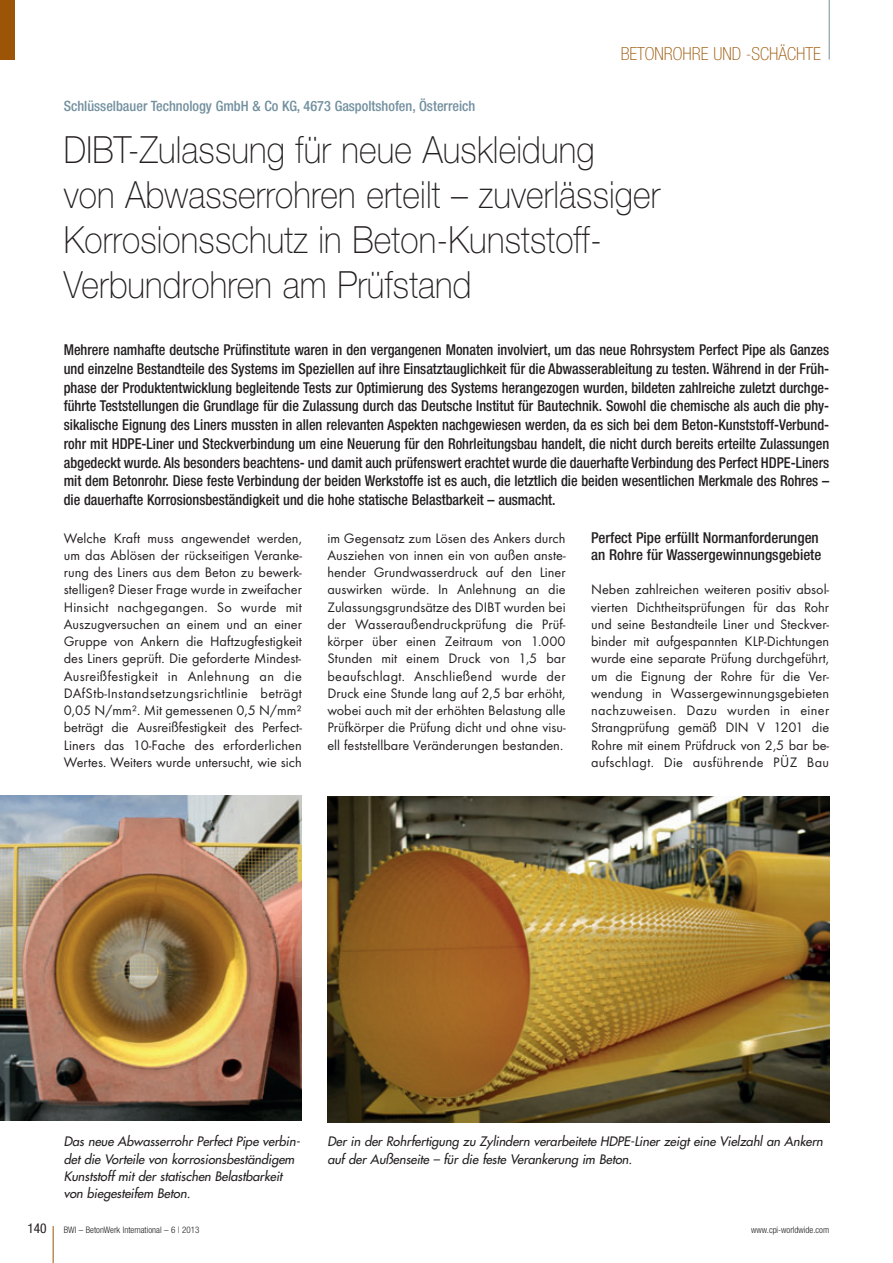
<style>
.page{position:relative;width:893px;height:1263px;background:#fff}
.page>*{position:absolute;margin:0;border:0;box-sizing:border-box;transform-origin:0 0}
.t1{font:100 37.5px/45px "Helvetica Neue";letter-spacing:.005em;color:#231f20;scale:.9 1}
.t2{font:100 condensed 18px "Helvetica Neue";color:#9c5506}
.t3{font:500 condensed 15px/18.8px "Helvetica Neue";color:#231f20;text-align:justify;scale:.95 1}
.t4{font:500 condensed 15px/17.2px "Helvetica Neue";color:#231f20}
.t5{font:14.25px/17.2px "Futura T";color:#231f20;text-align:justify}
.t6{font:500 condensed 14.25px "Helvetica Neue";color:#73909f}
.t7{font:condensed 13.5px "Helvetica Neue";color:#231f20}
.t8{font:italic 12.75px/17.2px "Futura";letter-spacing:-.005em;color:#231f20}
.t9{font:300 condensed 9px "Helvetica Neue";color:#231f20}
</style>
<div class="page">
<hr style="left:53px;top:1226px;width:1px;height:37px;background:#9c5506">
<hr style="left:829px;top:0;width:1px;height:60px;background:#73909f">
<div style="left:0;top:0;width:15px;height:60px;background:#9c5506"></div>
<img style="left:327px;top:797px;width:502px;height:325px">
<img style="left:0;top:795px;width:302px;height:326px">
<p class="t6" style="left:64px;top:101px;width:413px">Schlüsselbauer Technology GmbH &amp; Co KG, 4673 Gaspoltshofen, Österreich</p>
<p class="t2" style="left:621px;top:47px;width:202px">BETONROHRE UND -SCHÄCHTE</p>
<h1 class="t1" style="left:64px;top:130px;width:664px">DIBT-Zulassung für neue Auskleidung<br>von Abwasserrohren erteilt – zuverlässiger Korrosions schutz in Beton-Kunststoff-Verbundrohren am Prüfstand</h1>
<p class="t3" style="left:64px;top:342px;width:807px">Mehrere namhafte deutsche Prüfinstitute waren in den vergangenen Monaten involviert, um das neue Rohrsystem Perfect Pipe als Ganzes und einzelne Bestandteile des Systems im Speziellen auf ihre Einsatztauglichkeit für die Abwasserableitung zu testen. Während in der Früh - phase der Produktentwicklung begleitende Tests zur Optimierung des Systems herangezogen wurden, bildeten zahlreiche zuletzt durchge&shy;führte Teststellungen die Grundlage für die Zulassung durch das Deutsche Institut für Bautechnik. Sowohl die chemische als auch die phy&shy;sikalische Eignung des Liners mussten in allen relevanten Aspekten nachgewiesen werden, da es sich bei dem Beton-Kunststoff-Verbund - rohr mit HDPE-Liner und Steckverbindung um eine Neuerung für den Rohrleitungsbau handelt, die nicht durch bereits erteilte Zulassungen abgedeckt wurde. Als besonders beachtens- und damit auch prüfenswert erachtet wurde die dauerhafte Verbindung des Perfect HDPE-Liners mit dem Betonrohr. Diese feste Verbindung der beiden Werkstoffe ist es auch, die letztlich die beiden wesentlichen Merkmale des Rohres – die dauerhafte Korrosionsbeständigkeit und die hohe statische Belastbarkeit – ausmacht.</p>
<p class="t5" style="left:64px;top:530px;width:240px">Welche Kraft muss angewendet werden, um das Ablösen der rückseitigen Veranke - rung des Liners aus dem Beton zu bewerk&shy;stelligen? Dieser Frage wurde in zweifacher Hinsicht nachgegangen. So wurde mit Auszugversuchen an einem und an einer Gruppe von Ankern die Haftzugfestigkeit des Liners geprüft. Die geforderte Mindest-Ausreißfestigkeit in Anlehnung an die DAfStb-Instandsetzungsrichtlinie beträgt 0,05 N/mm². Mit gemessenen 0,5 N/mm² beträgt die Ausreißfestigkeit des Perfect-Liners das 10-Fache des erforderlichen Wertes. Weiters wurde untersucht, wie sich</p>
<p class="t5" style="left:327px;top:530px;width:240px">im Gegensatz zum Lösen des Ankers durch Ausziehen von innen ein von außen anste&shy;hender Grundwasserdruck auf den Liner auswirken würde. In Anlehnung an die Zulassungsgrundsätze des DIBT wurden bei der Wasseraußendruckprüfung die Prüf - körper über einen Zeitraum von 1.000<br>Stun den mit einem Druck von 1,5 bar beaufschlagt. Anschließend wurde der Druck eine Stunde lang auf 2,5 bar erhöht, wobei auch mit der erhöhten Belastung alle Prüfkörper die Prüfung dicht und ohne visu&shy;ell feststellbare Veränderungen bestanden.</p>
<p class="t4" style="left:591px;top:530px;width:232px">Perfect Pipe erfüllt Normanforderungen an Rohre für Wassergewinnungsgebiete</p>
<p class="t5" style="left:591px;top:582px;width:240px">Neben zahlreichen weiteren positiv absol&shy;vierten Dichtheitsprüfungen für das Rohr und seine Bestandteile Liner und Steckver - binder mit aufgespannten KLP-Dichtungen wurde eine separate Prüfung durchgeführt, um die Eignung der Rohre für die Ver - wendung in Wassergewinnungs gebieten nachzuweisen. Dazu wurden in einer Strangprüfung gemäß DIN V 1201 die Rohre mit einem Prüfdruck von 2,5 bar be - aufschlagt. Die ausführende PÜZ Bau</p>
<p class="t8" style="left:64px;top:1134px;width:240px">Das neue Abwasserrohr Perfect Pipe verbin&shy;det die Vorteile von korrosionsbeständigem Kunststoff mit der statischen Belastbarkeit von biegesteifem Beton.</p>
<p class="t8" style="left:327px;top:1134px;width:499px">Der in der Rohrfertigung zu Zylindern verarbeitete HDPE-Liner zeigt eine Vielzahl an Ankern auf der Außenseite – für die feste Verankerung im Beton.</p>
<p class="t7" style="left:27px;top:1223px;width:21px">140</p>
<p class="t9" style="left:64px;top:1226px;width:137px">BWI – BetonWerk International – 6 | 2013</p>
<p class="t9" style="left:751px;top:1226px;width:79px">www.cpi-worldwide.com</p>
</div>
